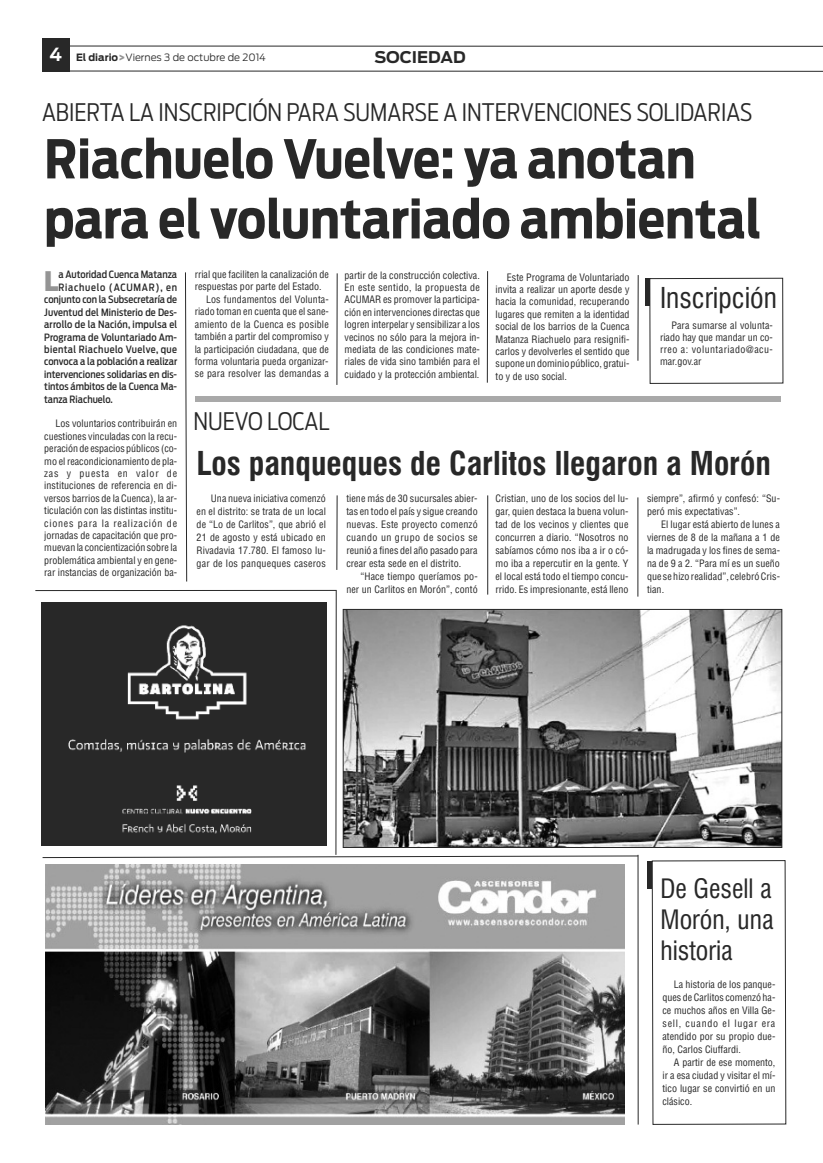
<style>
.page{position:relative;width:823px;height:1163px;background:#fff}
.page>*{position:absolute;margin:0;border:0;box-sizing:border-box;transform-origin:0 0}
.t1{font:700 53px/60px "Antenna Cond";color:#282828}
.t2{font:700 condensed 32px "Swiss 721 BT";color:#282828}
.t3{font:condensed 28px "Swiss 721 BT";color:#282828}
.t4{font:900 26.7px "Antenna Cond";color:#949494}
.t5{font:condensed 26px/31.2px "Swiss 721 BT";color:#282828;text-align:justify}
.t6{font:300 24px "Antenna Cond";color:#282828}
.t7{font:700 16px "Antenna";color:#282828}
.t8{font:condensed 10px/13px "Helvetica";letter-spacing:.005em;color:#282828;text-align:justify}
.t9{font:500 10px "Antenna Cond";color:#282828}
.t10{font:300 10px "Antenna";color:#282828}
.t11{font:500 10px "Antenna Cond";letter-spacing:.02em;color:#282828}
.t12{font:500 10px "Antenna Cond";letter-spacing:.04em;color:#282828}
.t13{font:500 10px "Antenna Cond";letter-spacing:.075em;color:#282828}
.s1{font-weight:700;font-size:18px;color:#fff}
.s2{font-weight:700}
.s3{font-weight:900;color:#949494}
</style>
<div class="page">
<img style="left:42px;top:602px;width:284px;height:243px">
<svg style="left:42px;top:45px;width:780px;height:2px;background:#929292"></svg>
<div style="left:43px;top:38px;width:27px;height:33px;background:#282828"></div>
<svg style="left:42px;top:70px;width:780px;height:2px;background:#8e8e8e"></svg>
<svg style="left:89px;top:855px;width:548px;height:2px"></svg>
<img style="left:45px;top:864px;width:578px;height:260px">
<hr style="left:336px;top:273px;width:1px;height:112px;background:#282828">
<hr style="left:487px;top:271px;width:1px;height:111px;background:#282828">
<hr style="left:637px;top:275px;width:1px;height:85px;background:#282828">
<svg style="left:185px;top:272px;width:2px;height:310px"></svg>
<hr style="left:336px;top:495px;width:1px;height:75px;background:#282828">
<hr style="left:487px;top:495px;width:1px;height:99px;background:#282828">
<hr style="left:637px;top:497px;width:1px;height:99px;background:#282828">
<hr style="left:35px;top:590px;width:301px;height:1px;background:#282828">
<hr style="left:335px;top:590px;width:1px;height:264px;background:#282828">
<hr style="left:637px;top:854px;width:1px;height:270px;background:#282828">
<div style="left:195px;top:396px;width:585px;height:5px;background:#a9a9a9"></div>
<img style="left:345px;top:611px;width:434px;height:234px">
<div style="left:343px;top:609px;width:438px;height:238px;border:1px solid #282828"></div>
<svg style="left:649px;top:277px;width:134px;height:107px"></svg>
<div style="left:644px;top:278px;width:5px;height:28px;background:#282828"></div>
<svg style="left:650px;top:860px;width:136px;height:265px"></svg>
<hr style="left:647px;top:860px;width:4px;height:28px;background:#282828">
<p class="t10" style="left:49px;top:51px;width:218px"><span class="s1">4</span> <span class="s2">El diario</span><span class="s3">&gt;</span>Viernes 3 de octubre de 2014</p>
<h3 class="t7" style="left:374px;top:48px;width:93px">SOCIEDAD</h3>
<h3 class="t6" style="left:42px;top:98px;width:711px">ABIERTA LA INSCRIPCIÓN PARA SUMARSE A INTERVENCIONES SOLIDARIAS</h3>
<h1 class="t1" style="left:44px;top:129px;width:717px">Riachuelo Vuelve: ya anotan para el voluntariado ambiental</h1>
<h3 class="t4" style="left:44px;top:265px;width:16px">L</h3>
<p class="t9" style="left:58px;top:269px;width:120px">a Autoridad Cuenca Matanza</p>
<p class="t13" style="left:58px;top:281px;width:120px">Riachuelo (ACUMAR), en</p>
<p class="t9" style="left:44px;top:293px;width:134px">conjunto con la Subsecretaría de</p>
<p class="t9" style="left:44px;top:306px;width:134px">Juventud del Ministerio de Des-</p>
<p class="t11" style="left:44px;top:318px;width:134px">arrollo de la Nación, impulsa el</p>
<p class="t9" style="left:44px;top:331px;width:134px">Programa de Voluntariado Am-</p>
<p class="t12" style="left:44px;top:343px;width:134px">biental Riachuelo Vuelve, que</p>
<p class="t9" style="left:44px;top:355px;width:134px">convoca a la población a realizar</p>
<p class="t9" style="left:44px;top:368px;width:134px">intervenciones solidarias en dis-</p>
<p class="t9" style="left:44px;top:380px;width:134px">tintos ámbitos de la Cuenca Ma-</p>
<p class="t9" style="left:44px;top:393px;width:70px">tanza Riachuelo.</p>
<p class="t8" style="left:44px;top:418px;width:134px;line-height:12.4px;text-indent:11px">Los voluntarios contribuirán en cuestiones vinculadas con la recu&shy;peración de espacios públicos (co&shy;mo el reacondicionamiento de pla&shy;zas y puesta en valor de instituciones de referencia en di&shy;versos barrios de la Cuenca), la ar&shy;ticulación con las distintas institu&shy;ciones para la realización de jornadas de capacitación que pro&shy;muevan la concientización sobre la problemática ambiental y en gene&shy;rar instancias de organización ba-</p>
<p class="t8" style="left:194px;top:269px;width:136px">rrial que faciliten la canalización de</p>
<p class="t8" style="left:194px;top:281px;width:128px">respuestas por parte del Estado.</p>
<p class="t8" style="left:206px;top:293px;width:124px">Los fundamentos del Volunta-</p>
<p class="t8" style="left:194px;top:306px;width:136px">riado toman en cuenta que el sane-</p>
<p class="t8" style="left:194px;top:318px;width:136px">amiento de la Cuenca es posible</p>
<p class="t8" style="left:194px;top:331px;width:136px">también a partir del compromiso y</p>
<p class="t8" style="left:194px;top:343px;width:136px">la participación ciudadana, que de</p>
<p class="t8" style="left:194px;top:355px;width:135px">forma voluntaria pueda organizar-</p>
<p class="t8" style="left:194px;top:368px;width:136px">se para resolver las demandas a</p>
<h3 class="t6" style="left:193px;top:406px;width:137px">NUEVO LOCAL</h3>
<p class="t8" style="left:344px;top:269px;width:137px;line-height:12.4px">partir de la construcción colectiva.<br>En este sentido, la propuesta de ACUMAR es promover la participa&shy;ción en intervenciones directas que logren interpelar y sensibilizar a los vecinos no sólo para la mejora in&shy;mediata de las condiciones mate&shy;riales de vida sino también para el cuidado y la protección ambiental.</p>
<p class="t8" style="left:495px;top:271px;width:135px;line-height:12.4px;text-indent:11px">Este Programa de Voluntariado invita a realizar un aporte desde y hacia la comunidad, recuperando lugares que remiten a la identidad social de los barrios de la Cuenca Matanza Riachuelo para resignifi&shy;carlos y devolverles el sentido que supone un dominio público, gratui&shy;to y de uso social.</p>
<h3 class="t3" style="left:659px;top:286px;width:118px">Inscripción</h3>
<p class="t8" style="left:659px;top:320px;width:114px;line-height:12px;text-indent:11px">Para sumarse al volunta&shy;riado hay que mandar un co&shy;rreo a: voluntariado@acu&shy;mar.gov.ar</p>
<h2 class="t2" style="left:196px;top:450px;width:575px">Los panqueques de Carlitos llegaron a Morón</h2>
<p class="t8" style="left:495px;top:493px;width:134px">Cristian, uno de los socios del lu&shy;gar, quien destaca la buena volun&shy;tad de los vecinos y clientes que concurren a diario. “Nosotros no sabíamos cómo nos iba a ir o có&shy;mo iba a repercutir en la gente. Y el local está todo el tiempo concu&shy;rrido. Es impresionante, está lleno</p>
<p class="t8" style="left:646px;top:492px;width:134px">siempre”, afirmó y confesó: “Su&shy;peró mis expectativas”.</p>
<p class="t8" style="left:196px;top:492px;width:131px;text-indent:14px">Una nueva iniciativa comenzó en el distrito: se trata de un local de “Lo de Carlitos”, que abrió el 21 de agosto y está ubicado en Rivadavia 17.780. El famoso lu&shy;gar de los panqueques caseros</p>
<p class="t8" style="left:346px;top:492px;width:133px">tiene más de 30 sucursales abier&shy;tas en todo el país y sigue creando nuevas. Este proyecto comenzó cuando un grupo de socios se reunió a fines del año pasado para crear esta sede en el distrito.</p>
<p class="t8" style="left:346px;top:570px;width:133px;text-align:right">“Hace tiempo queríamos po&shy;ner un Carlitos en Morón”, contó</p>
<p class="t8" style="left:646px;top:518px;width:134px;text-indent:14px">El lugar está abierto de lunes a viernes de 8 de la mañana a 1 de la madrugada y los fines de sema&shy;na de 9 a 2. “Para mí es un sueño que se hizo realidad”, celebróCris&shy;tian.</p>
<h3 class="t5" style="left:660px;top:874px;width:115px">De Gesell a Morón, una historia</h3>
<p class="t8" style="left:662px;top:978px;width:114px;text-indent:11px">La historia de los panque&shy;ques de Carlitos comenzó ha&shy;ce muchos años en Villa Ge&shy;sell, cuando el lugar era atendido por su propio due&shy;ño, Carlos Ciuffardi.</p>
<p class="t8" style="left:662px;top:1056px;width:114px;text-indent:11px">A partir de ese momento, ir a esa ciudad y visitar el mí&shy;tico lugar se convirtió en un clásico.</p>
</div>
